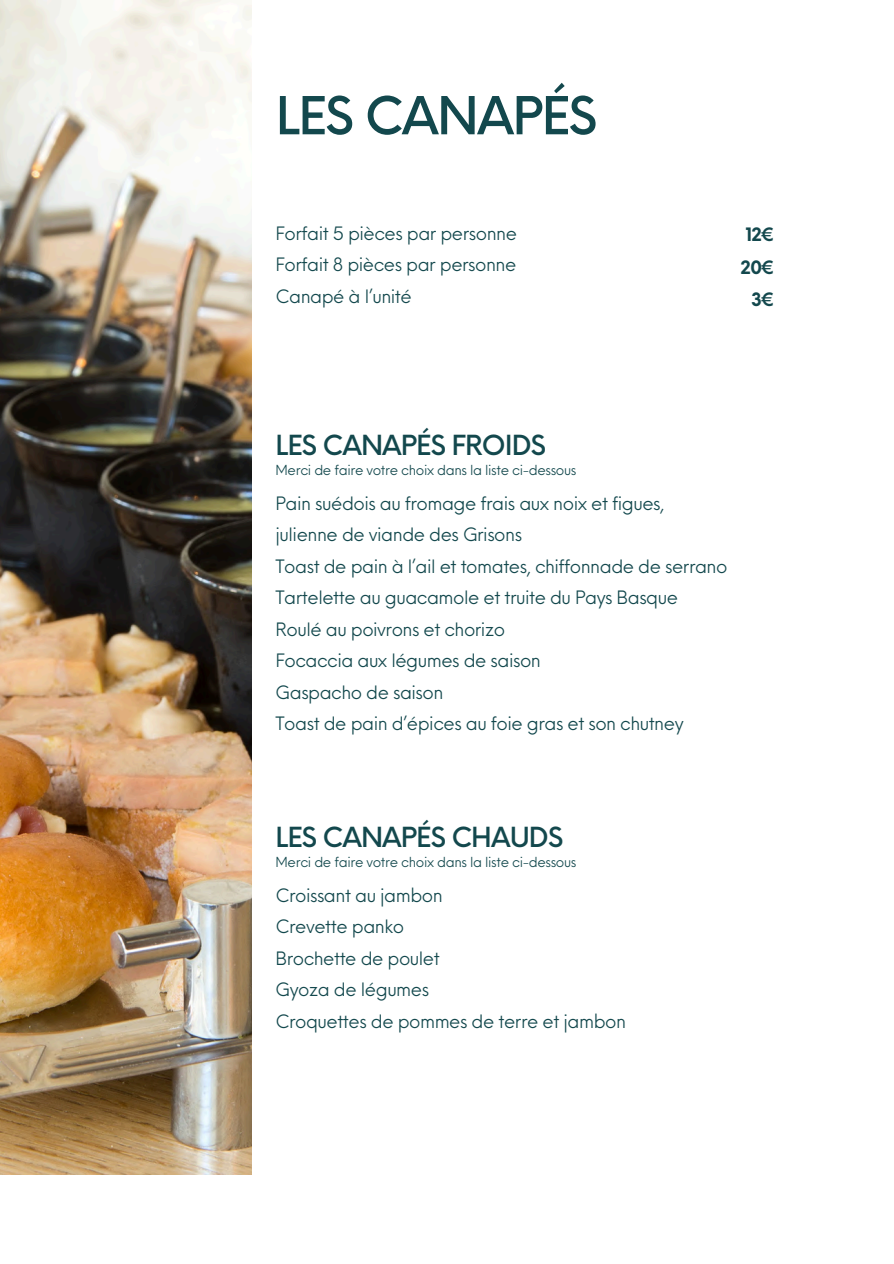
<style>
.page{position:relative;width:894px;height:1264px;background:#fff}
.page>*{position:absolute;margin:0;border:0;box-sizing:border-box;transform-origin:0 0}
.t1{font:500 51px "Neue Einstellung";letter-spacing:-.035em;color:#13484d}
.t2{font:500 27px "Neue Einstellung";letter-spacing:-.035em;color:#13484d}
.t3{font:18px/31.5px "Neue Einstellung";letter-spacing:-.03em;color:#13484d}
.t4{font:700 18px/32.7px "Neue Einstellung";color:#13484d}
.t5{font:13.5px "Neue Einstellung";letter-spacing:-.03em;color:#13484d}
</style>
<div class="page">
<img style="left:0;top:0;width:251px;height:1174px">
<h4 class="t1" style="left:275px;top:70px;width:323px">LES CANAPÉS</h4>
<p class="t3" style="left:275px;top:216px;width:243px">Forfait 5 pièces par personne<br>Forfait 8 pièces par personne</p>
<h3 class="t3" style="left:275px;top:279px;width:138px">Canapé à l’unité</h3>
<p class="t4" style="left:740px;top:216px;width:36px">12€<br>20€</p>
<h4 class="t4" style="left:750px;top:281px;width:25px">3€</h4>
<p class="t2" style="left:275px;top:421px;width:272px">LES CANAPÉS FROIDS</p>
<h2 class="t5" style="left:275px;top:458px;width:302px">Merci de faire votre choix dans la liste ci-dessous</h2>
<p class="t3" style="left:275px;top:485px;width:453px">Pain suédois au fromage frais aux noix et figues, julienne de viande des Grisons<br>Toast de pain à l’ail et tomates, chiffonnade de serrano Tartelette au guacamole et truite du Pays Basque Roulé au poivrons et chorizo<br>Focaccia aux légumes de saison<br>Gaspacho de saison</p>
<h1 class="t3" style="left:275px;top:706px;width:409px">Toast de pain d’épices au foie gras et son chutney</h1>
<p class="t2" style="left:275px;top:812px;width:289px">LES CANAPÉS CHAUDS</p>
<h4 class="t3" style="left:275px;top:877px;width:168px">Croissant au jambon<br>Crevette panko<br>Brochette de poulet<br>Gyoza de légumes</h4>
<p class="t3" style="left:275px;top:1003px;width:352px">Croquettes de pommes de terre et jambon</p>
<p class="t5" style="left:275px;top:850px;width:302px">Merci de faire votre choix dans la liste ci-dessous</p>
</div>
